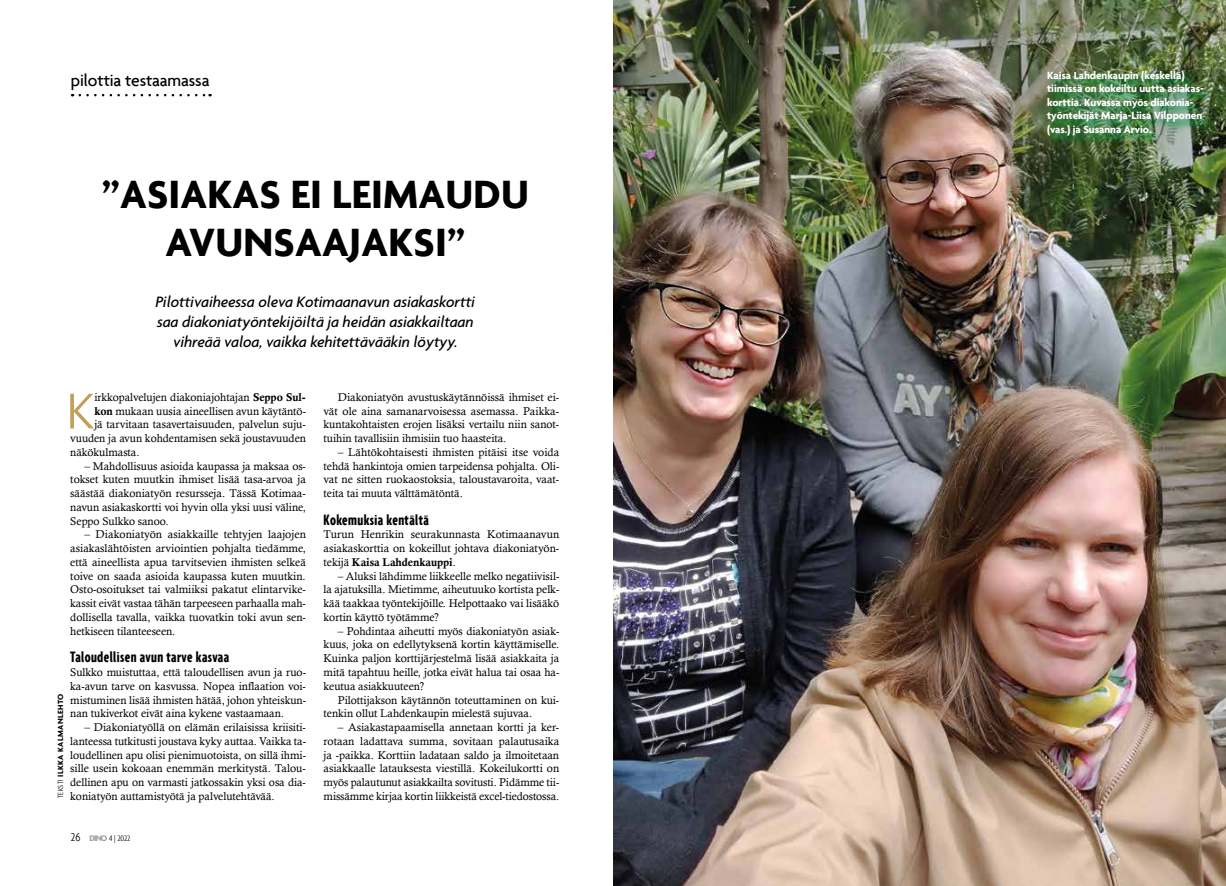
<style>
.page{position:relative;width:1226px;height:886px;background:#fff}
.page>*{position:absolute;margin:0;border:0;box-sizing:border-box;transform-origin:0 0}
.t1{font:300 54.38px "Agenda";color:#c39f56}
.t2{font:700 42.5px/48.8px "Agenda";letter-spacing:.005em;color:#000;text-align:center}
.t3{font:500 17.5px "Agenda";letter-spacing:-.005em;color:#000}
.t4{font:italic 500 16.25px/20px "Agenda";letter-spacing:-.01em;color:#000;text-align:center}
.t5{font:700 extra-condensed 16.25px "Agenda";letter-spacing:.025em;color:#000}
.t6{font:11.25px/13.8px "Calisto";letter-spacing:-.005em;color:#000;text-align:justify}
.t7{font:700 11.25px/13.5px "Agenda";letter-spacing:-.005em;color:#fff}
.t8{font:11.25px "Calis MT Bol";letter-spacing:-.005em;color:#000}
.t9{font:300 condensed 8.75px "Agenda";color:#000}
.t10{font:700 8.12px "Agenda";letter-spacing:.05em;color:#000}
.s1{font-family:"Calis MT Bol"}
.s2{font-weight:300;font-stretch:condensed}
.s3{font-size:12.5px}
.s4{font-weight:700;font-stretch:normal;color:#9d9d9c}
.s5{font-family:"Calisto"}
</style>
<div class="page">
<svg style="left:80px;top:94px;width:131px;height:2px"></svg>
<img style="left:613px;top:0;width:613px;height:886px">
<img style="left:1046px;top:70px;width:169px;height:77px">
<h3 class="t3" style="left:71px;top:70px;width:140px">pilottia testaamassa</h3>
<h2 class="t2" style="left:102px;top:168px;width:429px">”ASIAKAS EI LEIMAUDU<br>AVUNSAAJAKSI”</h2>
<h3 class="t4" style="left:156px;top:291px;width:321px">Pilottivaiheessa oleva Kotimaanavun asiakaskortti saa diakoniatyöntekijöiltä ja heidän asiakkailtaan vihreää valoa, vaikka kehitettävääkin löytyy.</h3>
<h1 class="t1" style="left:67px;top:379px;width:30px">K</h1>
<p class="t6" style="left:94px;top:390px;width:213px">irkkopalvelujen diakoniajohtajan <span class="s1">Seppo Sul-</span></p>
<p class="t6" style="left:94px;top:404px;width:213px"><span class="s1">kon</span> mukaan uusia aineellisen avun käytäntö-</p>
<p class="t6" style="left:94px;top:418px;width:213px">jä tarvitaan tasavertaisuuden, palvelun suju-</p>
<p class="t6" style="left:70px;top:431px;width:237px">vuuden ja avun kohdentamisen sekä joustavuuden</p>
<p class="t6" style="left:70px;top:445px;width:71px">näkökulmasta.</p>
<p class="t6" style="left:70px;top:459px;width:237px;text-indent:14px">– Mahdollisuus asioida kaupassa ja maksaa os&shy;tokset kuten muutkin ihmiset lisää tasa-arvoa ja säästää diakoniatyön resursseja. Tässä Kotimaa&shy;navun asiakaskortti voi hyvin olla yksi uusi väline, Seppo Sulkko sanoo.</p>
<p class="t6" style="left:70px;top:528px;width:237px;text-indent:14px">– Diakoniatyön asiakkaille tehtyjen laajojen asiakaslähtöisten arviointien pohjalta tiedämme, että aineellista apua tarvitsevien ihmisten selkeä toive on saada asioida kaupassa kuten muutkin.<br>Osto-osoitukset tai valmiiksi pakatut elintarvike&shy;kassit eivät vastaa tähän tarpeeseen parhaalla mah&shy;dollisella tavalla, vaikka tuovatkin toki avun sen&shy;hetkiseen tilanteeseen.</p>
<h3 class="t5" style="left:70px;top:648px;width:160px">Taloudellisen avun tarve kasvaa</h3>
<p class="t6" style="left:70px;top:665px;width:237px">Sulkko muistuttaa, että taloudellisen avun ja ruo&shy;ka-avun tarve on kasvussa. Nopea inflaation voi&shy;mistuminen lisää ihmisten hätää, johon yhteiskun&shy;nan tukiverkot eivät aina kykene vastaamaan.</p>
<p class="t6" style="left:70px;top:720px;width:237px;text-indent:14px">– Diakoniatyöllä on elämän erilaisissa kriisiti&shy;lanteessa tutkitusti joustava kyky auttaa. Vaikka ta&shy;loudellinen apu olisi pienimuotoista, on sillä ihmi&shy;sille usein kokoaan enemmän merkitystä. Talou&shy;dellinen apu on varmasti jatkossakin yksi osa dia&shy;koniatyön auttamistyötä ja palvelutehtävää.</p>
<p class="t10" style="left:55px;top:798px;width:106px;rotate:-90deg"><span class="s2">TEKSTI</span> ILKKA KALMANLEHTO</p>
<p class="t9" style="left:71px;top:833px;width:61px"><span class="s3">26</span> <span class="s4">DINO</span> 4 | 2022</p>
<p class="t6" style="left:324px;top:390px;width:237px;text-indent:14px">Diakoniatyön avustuskäytännöissä ihmiset ei&shy;vät ole aina samanarvoisessa asemassa. Paikka&shy;kuntakohtaisten erojen lisäksi vertailu niin sanot&shy;tuihin tavallisiin ihmisiin tuo haasteita.</p>
<p class="t6" style="left:324px;top:445px;width:237px;text-indent:14px">– Lähtökohtaisesti ihmisten pitäisi itse voida tehdä hankintoja omien tarpeidensa pohjalta. Oli&shy;vat ne sitten ruokaostoksia, taloustavaroita, vaat&shy;teita tai muuta välttämätöntä.</p>
<h3 class="t5" style="left:324px;top:510px;width:107px">Kokemuksia kentältä</h3>
<p class="t6" style="left:324px;top:528px;width:237px">Turun Henrikin seurakunnasta Kotimaanavun asiakaskorttia on kokeillut johtava diakoniatyön-</p>
<p class="t8" style="left:324px;top:556px;width:134px"><span class="s5">tekijä</span> Kaisa Lahdenkauppi<span class="s5">.</span></p>
<p class="t6" style="left:324px;top:569px;width:237px;text-indent:14px">– Aluksi lähdimme liikkeelle melko negatiivisil&shy;la ajatuksilla. Mietimme, aiheutuuko kortista pelk&shy;kää taakkaa työntekijöille. Helpottaako vai lisääkö kortin käyttö työtämme?</p>
<p class="t6" style="left:324px;top:624px;width:237px;text-indent:14px">– Pohdintaa aiheutti myös diakoniatyön asiak&shy;kuus, joka on edellytyksenä kortin käyttämiselle.<br>Kuinka paljon korttijärjestelmä lisää asiakkaita ja mitä tapahtuu heille, jotka eivät halua tai osaa ha&shy;keutua asiakkuuteen?</p>
<p class="t6" style="left:324px;top:693px;width:237px;text-indent:14px">Pilottijakson käytännön toteuttaminen on kui&shy;tenkin ollut Lahdenkaupin mielestä sujuvaa.</p>
<p class="t6" style="left:324px;top:720px;width:237px;text-indent:14px">– Asiakastapaamisella annetaan kortti ja ker&shy;rotaan ladattava summa, sovitaan palautusaika ja -paikka. Korttiin ladataan saldo ja ilmoitetaan asiakkaalle latauksesta viestillä. Kokeilukortti on myös palautunut asiakkailta sovitusti. Pidämme tii&shy;missämme kirjaa kortin liikkeistä excel-tiedostossa.</p>
<p class="t7" style="left:1047px;top:68px;width:158px">Kaisa Lahdenkaupin (keskellä) tiimissä on kokeiltu uutta asiakas&shy;korttia. Kuvassa myös diakonia&shy;työntekijät Marja-Liisa Vilpponen (vas.) ja Susanna Arvio.</p>
</div>
